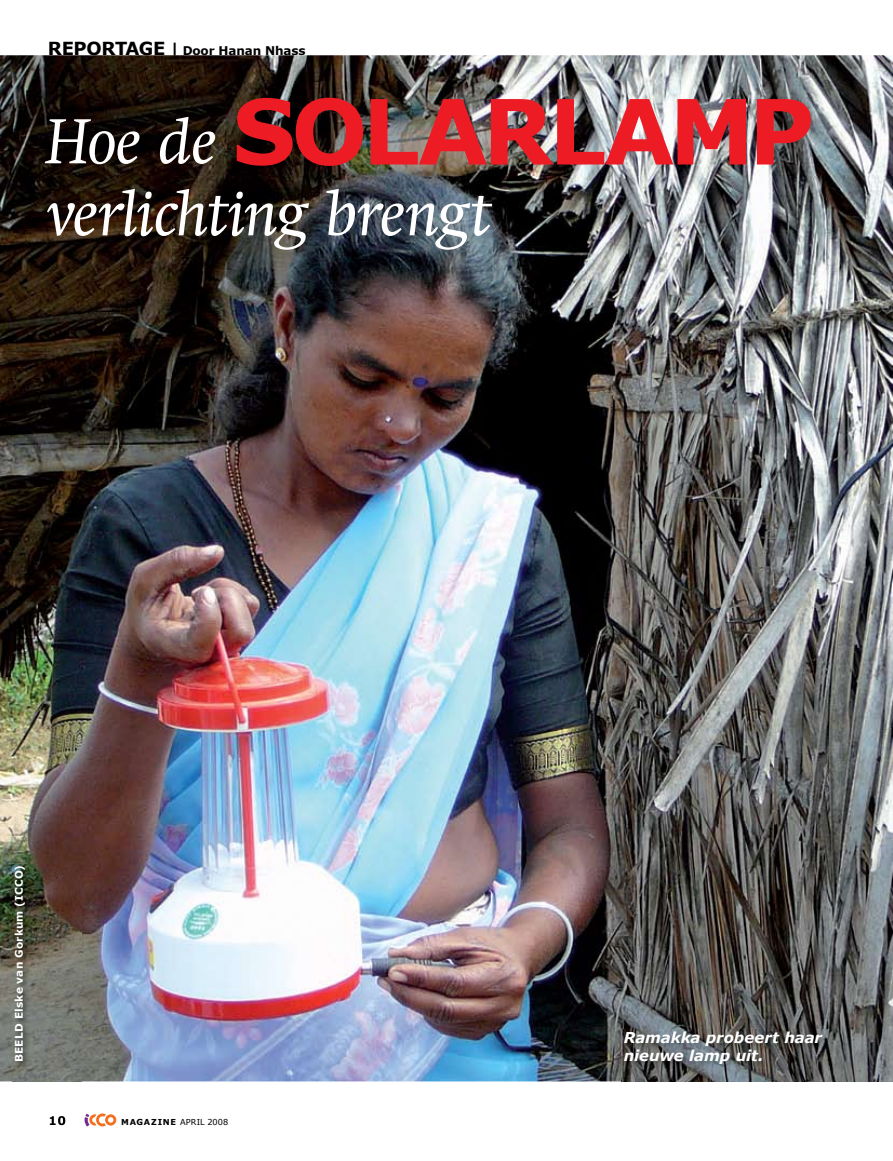
<style>
.page{position:relative;width:893px;height:1161px;background:#fff}
.page>*{position:absolute;margin:0;border:0;box-sizing:border-box;transform-origin:0 0}
.t1{font:700 90px "Verdana";letter-spacing:-.055em;color:#ed1c24}
.t2{font:italic 66px/72px "Swift EF";letter-spacing:-.025em;color:#fff}
.t3{font:italic 700 15px/18px "Verdana";letter-spacing:-.01em;color:#fff}
.t4{font:700 12px "Verdana";letter-spacing:-.01em;color:#000}
.t5{font:700 10.5px "Verdana";letter-spacing:.02em;color:#fff}
.t6{font:8.25px "Verdana";letter-spacing:.005em;color:#000}
.s1{font-size:18px}
.s2{font-weight:700}
</style>
<div class="page">
<svg style="left:85px;top:1113px;width:31px;height:13px"></svg>
<img style="left:0;top:55px;width:893px;height:1026px">
<img style="left:13px;top:864px;width:69px;height:262px">
<img style="left:50px;top:1116px;width:15px;height:9px">
<img style="left:622px;top:1029px;width:271px;height:53px">
<p class="t4" style="left:48px;top:43px;width:259px"><span class="s1">REPORTAGE</span> <sup>|</sup> Door Hanan Nhass</p>
<h1 class="t1" style="left:232px;top:73px;width:584px">SOLARLAMP</h1>
<h2 class="t2" style="left:46px;top:107px;width:446px">Hoe de verlichting brengt</h2>
<p class="t5" style="left:12px;top:1062px;width:198px;rotate:-90deg">BEELD Elske van Gorkum (ICCO)</p>
<p class="t6" style="left:121px;top:1117px;width:109px"><span class="s2">MAGAZINE</span> APRIL 2008</p>
<p class="t3" style="left:624px;top:1029px;width:200px">Ramakka probeert haar nieuwe lamp uit.</p>
</div>
